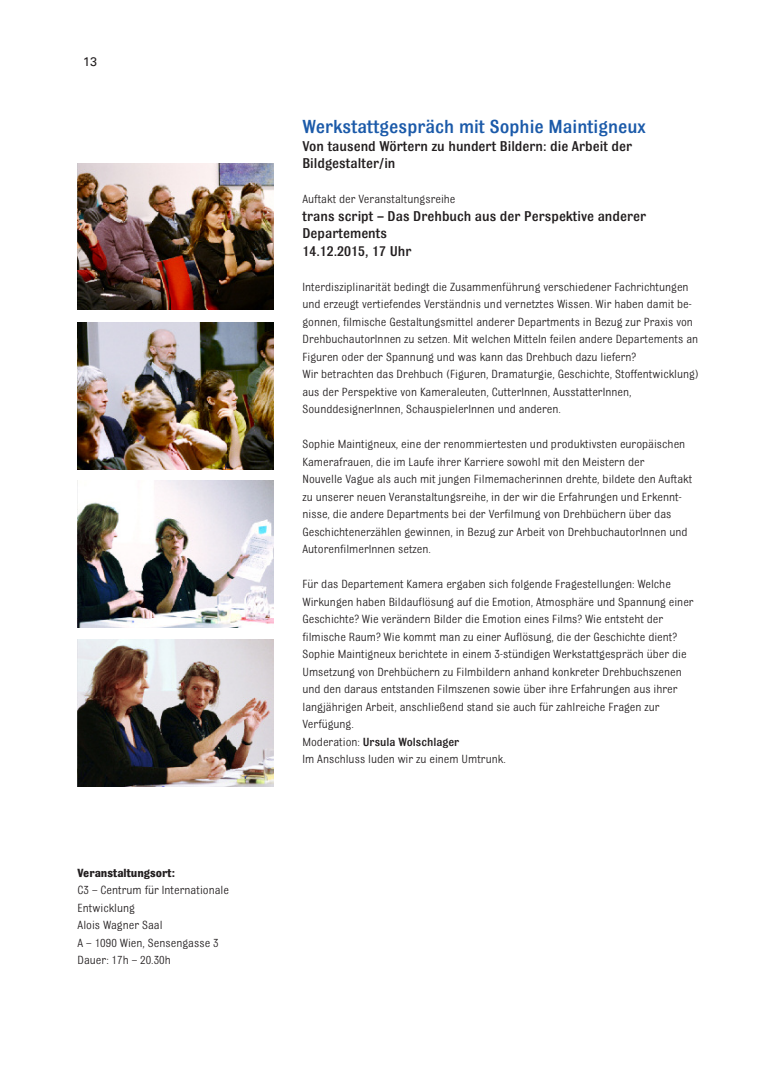
<style>
.page{position:relative;width:780px;height:1088px;background:#fff}
.page>*{position:absolute;margin:0;border:0;box-sizing:border-box;transform-origin:0 0}
.t1{font:500 20px "Bulldog";color:#1b5aa9}
.t2{font:500 15px/17.5px "Bulldog";color:#231f20}
.t3{font:12.5px/17.5px "Bulldog";color:#231f20}
.t4{font:700 12.5px "Bulldog";color:#231f20}
.t5{font:500 12.5px "Univers CE";color:#231f20}
.s1{font-weight:500}
</style>
<div class="page">
<img style="left:78px;top:163px;width:195px;height:147px">
<img style="left:78px;top:322px;width:195px;height:147px">
<img style="left:78px;top:481px;width:195px;height:146px">
<img style="left:78px;top:640px;width:195px;height:146px">
<p class="t5" style="left:83px;top:57px;width:15px">13</p>
<p class="t4" style="left:78px;top:865px;width:99px">Veranstaltungsort:</p>
<p class="t3" style="left:78px;top:881px;width:153px">C3 – Centrum für Internationale<br>Entwicklung<br>Alois Wagner Saal<br>A – 1090 Wien, Sensengasse 3<br>Dauer: 17h – 20.30h</p>
<h1 class="t1" style="left:302px;top:115px;width:344px">Werkstattgespräch mit Sophie Maintigneux</h1>
<p class="t2" style="left:302px;top:137px;width:331px">Von tausend Wörtern zu hundert Bildern: die Arbeit der<br>Bildgestalter/in</p>
<p class="t3" style="left:302px;top:190px;width:154px">Auftakt der Veranstaltungsreihe</p>
<p class="t2" style="left:302px;top:207px;width:345px">trans script – Das Drehbuch aus der Perspektive anderer<br>Departements<br>14.12.2015, 17 Uhr</p>
<p class="t3" style="left:302px;top:278px;width:398px">Interdisziplinarität bedingt die Zusammenführung verschiedener Fachrichtungen und erzeugt vertiefendes Verständnis und vernetztes Wissen. Wir haben damit be&shy;gonnen, filmische Gestaltungsmittel anderer Departments in Bezug zur Praxis von DrehbuchautorInnen zu setzen. Mit welchen Mitteln feilen andere Departements an Figuren oder der Spannung und was kann das Drehbuch dazu liefern?<br>Wir betrachten das Drehbuch (Figuren, Dramaturgie, Geschichte, Stoffentwicklung) aus der Perspektive von Kameraleuten, CutterInnen, AusstatterInnen, SounddesignerInnen, SchauspielerInnen und anderen.</p>
<p class="t3" style="left:302px;top:435px;width:391px">Sophie Maintigneux, eine der renommiertesten und produktivsten europäischen Kamerafrauen, die im Laufe ihrer Karriere sowohl mit den Meistern der<br>Nouvelle Vague als auch mit jungen Filmemacherinnen drehte, bildete den Auftakt zu unserer neuen Veranstaltungsreihe, in der wir die Erfahrungen und Erkennt&shy;nisse, die andere Departments bei der Verfilmung von Drehbüchern über das Geschichtenerzählen gewinnen, in Bezug zur Arbeit von DrehbuchautorInnen und AutorenfilmerInnen setzen.</p>
<p class="t3" style="left:302px;top:575px;width:393px">Für das Departement Kamera ergaben sich folgende Fragestellungen: Welche Wirkungen haben Bildauflösung auf die Emotion, Atmosphäre und Spannung einer Geschichte? Wie verändern Bilder die Emotion eines Films? Wie entsteht der filmische Raum? Wie kommt man zu einer Auflösung, die der Geschichte dient?<br>Sophie Maintigneux berichtete in einem 3-stündigen Werkstattgespräch über die Umsetzung von Drehbüchern zu Filmbildern anhand konkreter Drehbuchszenen und den daraus entstanden Filmszenen sowie über ihre Erfahrungen aus ihrer langjährigen Arbeit, anschließend stand sie auch für zahlreiche Fragen zur Verfügung.<br>Moderation: <span class="s1">Ursula Wolschlager<br></span>Im Anschluss luden wir zu einem Umtrunk.</p>
</div>
